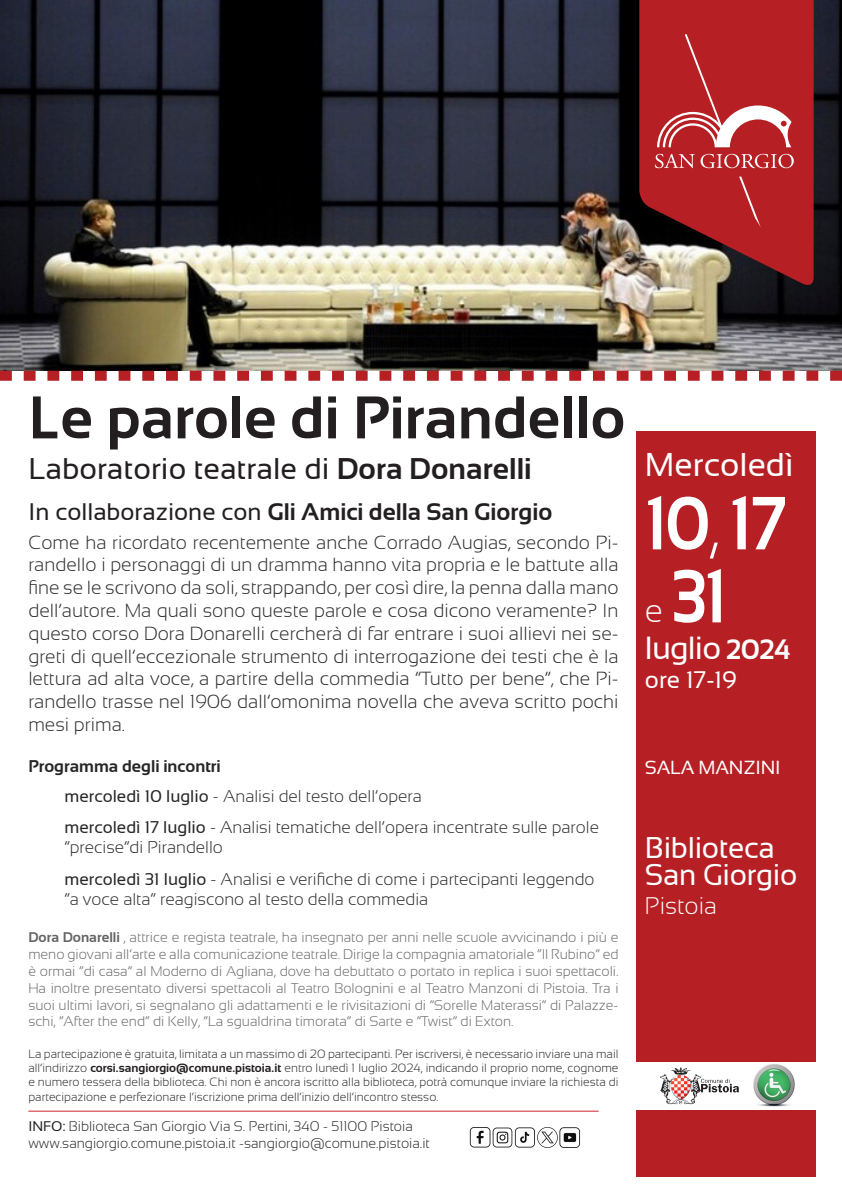
<style>
.page{position:relative;width:842px;height:1191px;background:#fff}
.page>*{position:absolute;margin:0;border:0;box-sizing:border-box;transform-origin:0 0}
.t1{font:700 75px "Sansation";color:#fff;scale:.86 1}
.t2{font:700 60px "Sansation";color:#231f20}
.t3{font:33px "Sansation";color:#fff}
.t4{font:300 33px "Sansation";color:#fff}
.t5{font:32px "Sansation";letter-spacing:-.025em;color:#fff}
.t6{font:30px "Sansation";color:#231f20}
.t7{font:30px "Sansation";letter-spacing:-.01em;color:#fff}
.t8{font:700 24px "Sansation";color:#231f20}
.t9{font:24px "Sansation";color:#fff}
.t10{font:300 24px "Sansation";color:#fff}
.t11{font:300 19px/22.8px "Sansation";color:#282526;text-align:justify}
.t12{font:19px "Sansation";letter-spacing:-.01em;color:#fff}
.t13{font:300 17px/20.4px "Sansation";color:#282526}
.t14{font:700 17px "Sansation";color:#282526}
.t15{font:300 14px/16.8px "Sansation";color:#636366;text-align:justify}
.t16{font:300 14px "Sansation";color:#231f20}
.t17{font:300 12px/14.4px "Sansation";color:#231f20;text-align:justify}
.s1{font-weight:700}
.s2{font-weight:400}
.s3{font-weight:300}
.s4{font-weight:700;font-size:28px}
</style>
<div class="page">
<hr style="left:28px;top:1110px;width:571px;height:1px;background:#d1232a">
<img style="left:0;top:0;width:842px;height:371px">
<div style="left:636px;top:431px;width:180px;height:745px;background:#b62024"></div>
<svg style="left:0;top:371px;width:842px;height:10px"></svg>
<div style="left:631px;top:1062px;width:190px;height:47px;background:#fff"></div>
<img style="left:660px;top:1067px;width:41px;height:38px">
<svg style="left:701px;top:1078px;width:38px;height:14px"></svg>
<img style="left:753px;top:1064px;width:42px;height:42px">
<svg style="left:639px;top:0;width:175px;height:289px;background:#9e3635"></svg>
<svg style="left:655px;top:34px;width:139px;height:194px;background:#ba3438"></svg>
<img style="left:469px;top:1127px;width:111px;height:21px">
<p class="t2" style="left:29px;top:384px;width:598px">Le parole di Pirandello</p>
<p class="t6" style="left:29px;top:452px;width:505px">Laboratorio teatrale di <span class="s1">Dora Donarelli</span></p>
<p class="t8" style="left:29px;top:498px;width:525px"><span class="s2">In collaborazione con</span> Gli Amici della San Giorgio</p>
<p class="t11" style="left:28px;top:530px;width:592px">Come ha ricordato recentemente anche Corrado Augias, secondo Pi&shy;randello i personaggi di un dramma hanno vita propria e le battute alla fine se le scrivono da soli, strappando, per così dire, la penna dalla mano dell’autore. Ma quali sono queste parole e cosa dicono veramente? In questo corso Dora Donarelli cercherà di far entrare i suoi allievi nei se&shy;greti di quell’eccezionale strumento di interrogazione dei testi che è la lettura ad alta voce, a partire della commedia “Tutto per bene”, che Pi&shy;randello trasse nel 1906 dall’omonima novella che aveva scritto pochi mesi prima.</p>
<p class="t14" style="left:28px;top:756px;width:194px">Programma degli incontri</p>
<p class="t13" style="left:64px;top:785px;width:359px"><span class="s2">mercoledì 10 luglio</span> - Analisi del testo dell’opera</p>
<p class="t13" style="left:64px;top:817px;width:536px"><span class="s2">mercoledì 17 luglio</span> - Analisi tematiche dell’opera incentrate sulle parole “precise”di Pirandello</p>
<p class="t13" style="left:64px;top:868px;width:532px"><span class="s2">mercoledì 31 luglio</span> - Analisi e verifiche di come i partecipanti leggendo</p>
<p class="t13" style="left:64px;top:889px;width:365px">“a voce alta” reagiscono al testo della commedia</p>
<p class="t15" style="left:28px;top:929px;width:592px"><span class="s1">Dora Donarelli</span> , attrice e regista teatrale, ha insegnato per anni nelle scuole avvicinando i più e meno giovani all’arte e alla comunicazione teatrale. Dirige la compagnia amatoriale “Il Rubino” ed è ormai “di casa” al Moderno di Agliana, dove ha debuttato o portato in replica i suoi spettacoli.<br>Ha inoltre presentato diversi spettacoli al Teatro Bolognini e al Teatro Manzoni di Pistoia. Tra i suoi ultimi lavori, si segnalano gli adattamenti e le rivisitazioni di “Sorelle Materassi” di Palazze&shy;schi, “After the end” di Kelly, “La sgualdrina timorata” di Sarte e “Twist” di Exton.</p>
<p class="t17" style="left:28px;top:1046px;width:592px">La partecipazione è gratuita, limitata a un massimo di 20 partecipanti. Per iscriversi, è necessario inviare una mail all’indirizzo <span class="s1">corsi.sangiorgio@comune.pistoia.it</span> entro lunedì 1 luglio 2024, indicando il proprio nome, cognome e numero tessera della biblioteca. Chi non è ancora iscritto alla biblioteca, potrà comunque inviare la richiesta di partecipazione e perfezionare l’iscrizione prima dell’inizio dell’incontro stesso.</p>
<p class="t16" style="left:28px;top:1118px;width:386px"><span class="s2">INFO:</span> Biblioteca San Giorgio Via S. Pertini, 340 - 51100 Pistoia</p>
<p class="t16" style="left:28px;top:1135px;width:403px">www.sangiorgio.comune.pistoia.it -sangiorgio@comune.pistoia.it</p>
<p class="t3" style="left:645px;top:446px;width:150px">Mercoledì</p>
<p class="t1" style="left:645px;top:481px;width:166px">10<span class="s3">,</span> 17</p>
<p class="t1" style="left:671px;top:554px;width:66px">31</p>
<p class="t5" style="left:645px;top:630px;width:147px">luglio <span class="s4">2024</span></p>
<p class="t9" style="left:645px;top:666px;width:93px">ore 17-19</p>
<p class="t4" style="left:645px;top:592px;width:20px">e</p>
<p class="t12" style="left:645px;top:756px;width:137px">SALA MANZINI</p>
<p class="t7" style="left:645px;top:831px;width:131px">Biblioteca</p>
<p class="t7" style="left:645px;top:858px;width:154px">San Giorgio</p>
<p class="t10" style="left:645px;top:892px;width:74px">Pistoia</p>
</div>
